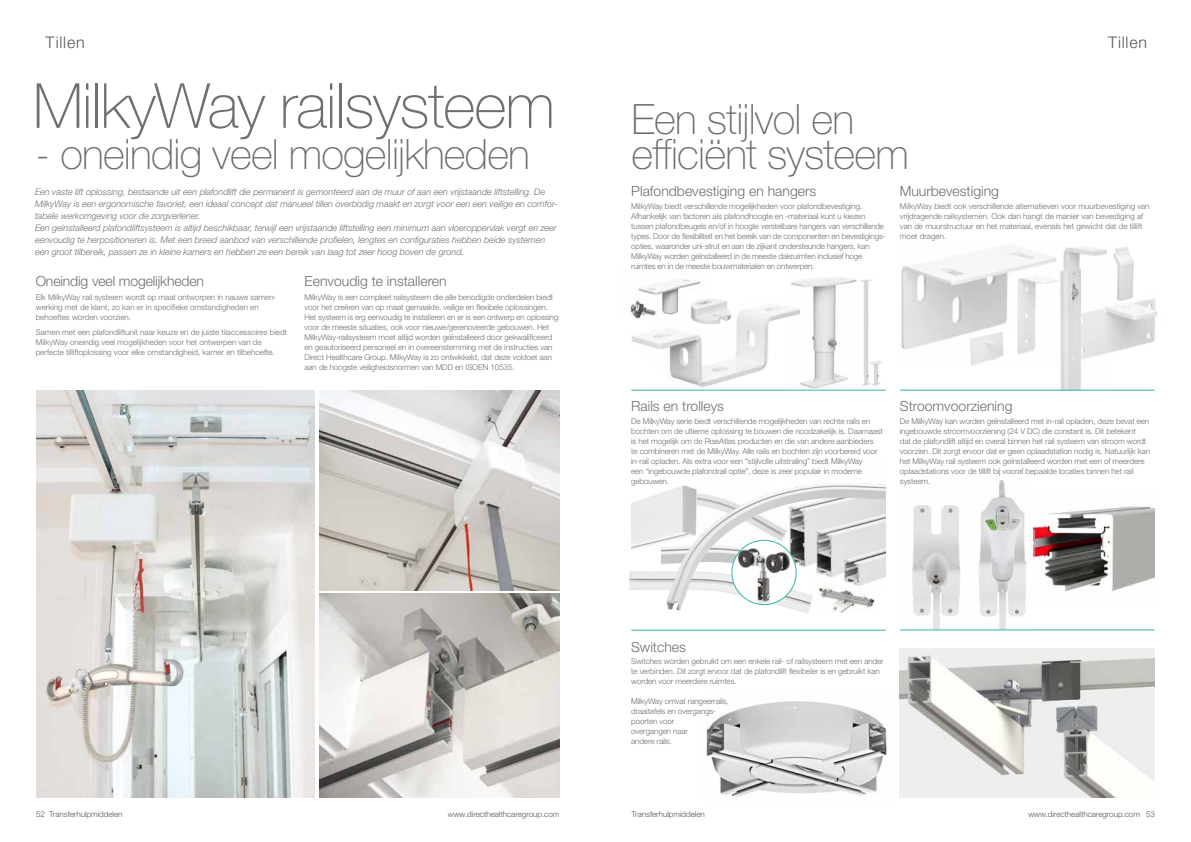
<style>
.page{position:relative;width:1191px;height:842px;background:#fff}
.page>*{position:absolute;margin:0;border:0;box-sizing:border-box;transform-origin:0 0}
.t1{font:100 62.3px "Helvetica Neue";letter-spacing:-.02em;color:#6f6f6e}
.t2{font:100 41.9px/35px "Helvetica Neue";letter-spacing:-.02em;color:#6f6f6e}
.t3{font:300 16px "Helvetica Neue";letter-spacing:.05em;color:#565656}
.t4{font:300 14px "Helvetica Neue";color:#6f6f6e}
.t5{font:italic 300 9px/12px "Helvetica Neue";color:#6f6f6e}
.t6{font:300 8px/10px "Helvetica Neue";letter-spacing:-.01em;color:#6f6f6e}
.t7{font:300 8px "Helvetica Neue";color:#565656}
</style>
<div class="page">
<img style="left:320px;top:594px;width:239px;height:203px">
<img style="left:319px;top:390px;width:240px;height:200px">
<img style="left:36px;top:390px;width:279px;height:407px">
<img style="left:901px;top:247px;width:156px;height:102px">
<svg style="left:969px;top:330px;width:48px;height:19px"></svg>
<img style="left:1113px;top:247px;width:21px;height:46px">
<img style="left:1057px;top:246px;width:50px;height:144px">
<img style="left:1080px;top:293px;width:78px;height:69px">
<img style="left:858px;top:279px;width:26px;height:111px">
<img style="left:791px;top:277px;width:68px;height:112px">
<img style="left:632px;top:296px;width:176px;height:92px">
<img style="left:630px;top:279px;width:71px;height:41px">
<img style="left:688px;top:292px;width:44px;height:34px">
<img style="left:1030px;top:505px;width:124px;height:86px">
<img style="left:978px;top:480px;width:49px;height:149px">
<img style="left:900px;top:649px;width:254px;height:148px">
<img style="left:912px;top:505px;width:49px;height:124px">
<img style="left:631px;top:491px;width:35px;height:59px">
<img style="left:629px;top:571px;width:180px;height:42px">
<img style="left:661px;top:544px;width:5px;height:20px">
<img style="left:666px;top:483px;width:220px;height:127px">
<hr style="left:631px;top:630px;width:254px;height:1px;background:#35b6ac">
<hr style="left:631px;top:390px;width:254px;height:1px;background:#35b6ac">
<hr style="left:900px;top:390px;width:254px;height:1px;background:#35b6ac">
<hr style="left:900px;top:630px;width:254px;height:1px;background:#35b6ac">
<img style="left:969px;top:332px;width:35px;height:34px">
<img style="left:1017px;top:275px;width:42px;height:80px">
<img style="left:706px;top:701px;width:185px;height:96px">
<img style="left:817px;top:586px;width:57px;height:26px">
<svg style="left:732px;top:540px;width:64px;height:64px"></svg>
<img style="left:736px;top:545px;width:54px;height:59px">
<div style="left:731px;top:540px;width:65px;height:65px;border:1px solid #35b6ac;border-radius:50%"></div>
<h3 class="t3" style="left:46px;top:32px;width:41px">Tillen</h3>
<h1 class="t1" style="left:33px;top:71px;width:523px">MilkyWay railsysteem</h1>
<h2 class="t2" style="left:36px;top:137px;width:496px">- oneindig veel mogelijkheden</h2>
<p class="t5" style="left:35px;top:186px;width:524px">Een vaste lift oplossing, bestaande uit een plafondlift die permanent is gemonteerd aan de muur of aan een vrijstaande liftstelling. De MilkyWay is een ergonomische favoriet, een ideaal concept dat manueel tillen overbodig maakt en zorgt voor een een veilige en comfor&shy;tabele werkomgeving voor de zorgverlener.<br>Een geïnstalleerd plafondliftsysteem is altijd beschikbaar, terwijl een vrijstaande liftstelling een minimum aan vloeroppervlak vergt en zeer eenvoudig te herpositioneren is. Met een breed aanbod van verschillende profielen, lengtes en configuraties hebben beide systemen een groot tilbereik, passen ze in kleine kamers en hebben ze een bereik van laag tot zeer hoog boven de grond.</p>
<h3 class="t4" style="left:36px;top:273px;width:170px">Oneindig veel mogelijkheden</h3>
<h3 class="t4" style="left:304px;top:273px;width:144px">Eenvoudig te installeren</h3>
<p class="t6" style="left:36px;top:292px;width:242px">Elk MilkyWay rail systeem wordt op maat ontworpen in nauwe samen&shy;werking met de klant, zo kan er in specifieke omstandigheden en behoeftes worden voorzien.</p>
<p class="t6" style="left:36px;top:327px;width:253px">Samen met een plafondliftunit naar keuze en de juiste tilaccessoires biedt<br>MilkyWay oneindig veel mogelijkheden voor het ontwerpen van de perfecte tilliftoplossing voor elke omstandigheid, kamer en tilbehoefte.</p>
<p class="t6" style="left:304px;top:292px;width:255px">MilkyWay is een compleet railsysteem die alle benodigde onderdelen biedt voor het creëren van op maat gemaakte, veilige en flexibele oplossingen.<br>Het systeem is erg eenvoudig te installeren en er is een ontwerp en oplossing voor de meeste situaties, ook voor nieuwe/gerenoveerde gebouwen. Het MilkyWay-railsysteem moet altijd worden geïnstalleerd door gekwalificeerd en geautoriseerd personeel en in overeenstemming met de instructies van Direct Healthcare Group. MilkyWay is zo ontwikkeld, dat deze voldoet aan aan de hoogste veiligheidsnormen van MDD en ISOEN 10535.</p>
<h3 class="t3" style="left:1108px;top:32px;width:41px">Tillen</h3>
<h2 class="t2" style="left:631px;top:102px;width:279px">Een stijlvol en efficiënt systeem</h2>
<h3 class="t4" style="left:899px;top:182px;width:101px">Muurbevestiging</h3>
<p class="t6" style="left:900px;top:201px;width:251px">MilkyWay biedt ook verschillende alternatieven voor muurbevestiging van vrijdragende railsystemen. Ook dan hangt de manier van bevestiging af van de muurstructuur en het materiaal, evenals het gewicht dat de tillift moet dragen.</p>
<h3 class="t4" style="left:631px;top:182px;width:186px">Plafondbevestiging en hangers</h3>
<p class="t6" style="left:631px;top:201px;width:256px">MilkyWay biedt verschillende mogelijkheden voor plafondbevestiging.<br>Afhankelijk van factoren als plafondhoogte en -materiaal kunt u kiezen tussen plafondbeugels en/of in hoogte verstelbare hangers van verschillende types. Door de flexibiliteit en het bereik van de componenten en bevestigings&shy;opties, waaronder uni-strut en aan de zijkant ondersteunde hangers, kan MilkyWay worden geïnstalleerd in de meeste dakruimten inclusief hoge ruimtes en in de meeste bouwmaterialen en ontwerpen.</p>
<h3 class="t4" style="left:631px;top:397px;width:94px">Rails en trolleys</h3>
<p class="t6" style="left:631px;top:416px;width:253px">De MilkyWay serie biedt verschillende mogelijkheden van rechte rails en bochten om de ultieme oplossing te bouwen die noodzakelijk is. Daarnaast is het mogelijk om de RiseAtlas producten en die van andere aanbieders<br>te combineren met de MilkyWay. Alle rails en bochten zijn voorbereid voor in-rail opladen. Als extra voor een “stijlvolle uitstraling” biedt MilkyWay<br>een “ingebouwde plafondrail optie”, deze is zeer populair in moderne gebouwen.</p>
<h3 class="t4" style="left:900px;top:398px;width:114px">Stroomvoorziening</h3>
<p class="t6" style="left:900px;top:416px;width:252px">De MilkyWay kan worden geïnstalleerd met in-rail opladen, deze bevat een ingebouwde stroomvoorziening (24 V DC) die constant is. Dit betekent<br>dat de plafondlift altijd en overal binnen het rail systeem van stroom wordt voorzien. Dit zorgt ervoor dat er geen oplaadstation nodig is. Natuurlijk kan het MilkyWay rail systeem ook geïnstalleerd worden met een of meerdere oplaadstations voor de tillift bij vooraf bepaalde locaties binnen het rail systeem.</p>
<h3 class="t4" style="left:631px;top:639px;width:56px">Switches</h3>
<p class="t6" style="left:631px;top:656px;width:254px">Switches worden gebruikt om een enkele rail- of railsysteem met een ander te verbinden. Dit zorgt ervoor dat de plafondlift flexibeler is en gebruikt kan worden voor meerdere ruimtes.</p>
<p class="t6" style="left:631px;top:696px;width:99px">MilkyWay omvat rangeerrails, draaitafels en overgangs&shy;poorten voor<br>overgangen naar<br>andere rails.</p>
<p class="t7" style="left:36px;top:809px;width:88px">52 Transferhulpmiddelen</p>
<p class="t7" style="left:448px;top:809px;width:113px">www.directhealthcaregroup.com</p>
<p class="t7" style="left:631px;top:809px;width:75px">Transferhulpmiddelen</p>
<p class="t7" style="left:1028px;top:809px;width:128px">www.directhealthcaregroup.com 53</p>
</div>
